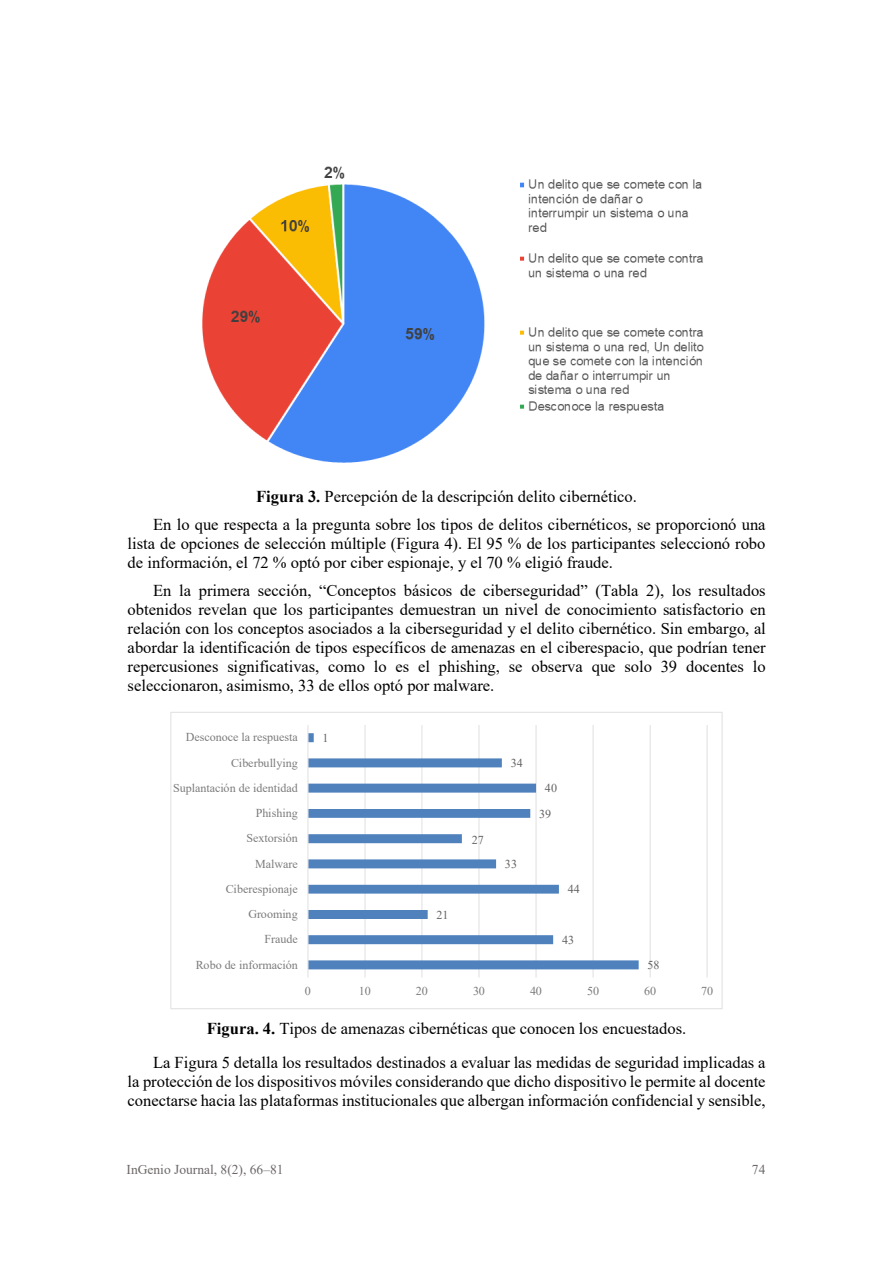
<style>
.page{position:relative;width:893px;height:1263px;background:#fff}
.page>*{position:absolute;margin:0;border:0;box-sizing:border-box;transform-origin:0 0}
.t1{font:16.5px/19px "Times New Roman";color:#000}
.t2{font:13.5px "Times New Roman";color:#6d6867}
.t3{font:12px "Times New Roman";letter-spacing:-.005em;color:#7b7b7b}
.t4{font:12px "Times New Roman";letter-spacing:.01em;color:#646363}
.s1{font-weight:700}
</style>
<div class="page">
<img style="left:202px;top:166px;width:502px;height:297px">
<hr style="left:364px;top:725px;width:2px;height:252px;background:#e3e3e3">
<hr style="left:421px;top:725px;width:1px;height:252px;background:#e3e3e3">
<hr style="left:478px;top:725px;width:2px;height:252px;background:#e3e3e3">
<hr style="left:535px;top:725px;width:2px;height:252px;background:#e3e3e3">
<hr style="left:593px;top:725px;width:1px;height:252px;background:#e3e3e3">
<hr style="left:650px;top:725px;width:1px;height:252px;background:#e3e3e3">
<hr style="left:707px;top:725px;width:1px;height:252px;background:#e3e3e3">
<svg style="left:308px;top:733px;width:331px;height:236px"></svg>
<hr style="left:307px;top:725px;width:1px;height:252px;background:#e3e3e3">
<div style="left:170px;top:712px;width:553px;height:297px;border:1px solid #e3e3e3"></div>
<p class="t1" style="left:153px;top:482px;width:614px;line-height:27.8px;text-indent:103px"><span class="s1">Figura 3.</span> Percepción de la descripción delito cibernético.<br>En lo que respecta a la pregunta sobre los tipos de delitos cibernéticos, se proporcionó una</p>
<p class="t1" style="left:128px;top:533px;width:639px">lista de opciones de selección múltiple (Figura 4). El 95 % de los participantes seleccionó robo de información, el 72 % optó por ciber espionaje, y el 70 % eligió fraude.</p>
<p class="t1" style="left:128px;top:580px;width:640px;text-align:justify;text-indent:26px">En la primera sección, “Conceptos básicos de ciberseguridad” (Tabla 2), los resultados obtenidos revelan que los participantes demuestran un nivel de conocimiento satisfactorio en relación con los conceptos asociados a la ciberseguridad y el delito cibernético. Sin embargo, al abordar la identificación de tipos específicos de amenazas en el ciberespacio, que podrían tener repercusiones significativas, como lo es el phishing, se observa que solo 39 docentes lo seleccionaron, asimismo, 33 de ellos optó por malware.</p>
<p class="t3" style="left:186px;top:729px;width:113px">Desconoce la respuesta</p>
<p class="t4" style="left:323px;top:729px;width:8px">1</p>
<p class="t3" style="left:231px;top:754px;width:68px">Ciberbullying</p>
<p class="t4" style="left:511px;top:755px;width:14px">34</p>
<p class="t3" style="left:173px;top:779px;width:126px">Suplantación de identidad</p>
<p class="t4" style="left:545px;top:780px;width:14px">40</p>
<p class="t3" style="left:256px;top:804px;width:44px">Phishing</p>
<p class="t4" style="left:539px;top:805px;width:14px">39</p>
<p class="t3" style="left:246px;top:830px;width:53px">Sextorsión</p>
<p class="t4" style="left:472px;top:832px;width:14px">27</p>
<p class="t3" style="left:255px;top:855px;width:44px">Malware</p>
<p class="t4" style="left:505px;top:856px;width:14px">33</p>
<p class="t3" style="left:226px;top:880px;width:73px">Ciberespionaje</p>
<p class="t4" style="left:568px;top:881px;width:14px">44</p>
<p class="t3" style="left:248px;top:906px;width:51px">Grooming</p>
<p class="t4" style="left:436px;top:906px;width:14px">21</p>
<p class="t3" style="left:264px;top:931px;width:35px">Fraude</p>
<p class="t4" style="left:562px;top:931px;width:14px">43</p>
<p class="t3" style="left:196px;top:956px;width:103px">Robo de información</p>
<p class="t4" style="left:647px;top:957px;width:14px">58</p>
<p class="t3" style="left:305px;top:983px;width:8px">0</p>
<p class="t3" style="left:359px;top:983px;width:13px">10</p>
<p class="t3" style="left:416px;top:983px;width:13px">20</p>
<p class="t3" style="left:473px;top:983px;width:13px">30</p>
<p class="t3" style="left:530px;top:983px;width:13px">40</p>
<p class="t3" style="left:587px;top:983px;width:13px">50</p>
<p class="t3" style="left:644px;top:983px;width:13px">60</p>
<p class="t3" style="left:701px;top:983px;width:13px">70</p>
<p class="t1" style="left:153px;top:1011px;width:614px;line-height:33.9px;text-indent:54px"><span class="s1">Figura. 4.</span> Tipos de amenazas cibernéticas que conocen los encuestados.<br>La Figura 5 detalla los resultados destinados a evaluar las medidas de seguridad implicadas a</p>
<p class="t1" style="left:128px;top:1071px;width:639px">la protección de los dispositivos móviles considerando que dicho dispositivo le permite al docente conectarse hacia las plataformas institucionales que albergan información confidencial y sensible,</p>
<p class="t2" style="left:126px;top:1160px;width:159px">InGenio Journal, 8(2), 66–81</p>
<p class="t2" style="left:752px;top:1160px;width:15px">74</p>
</div>
